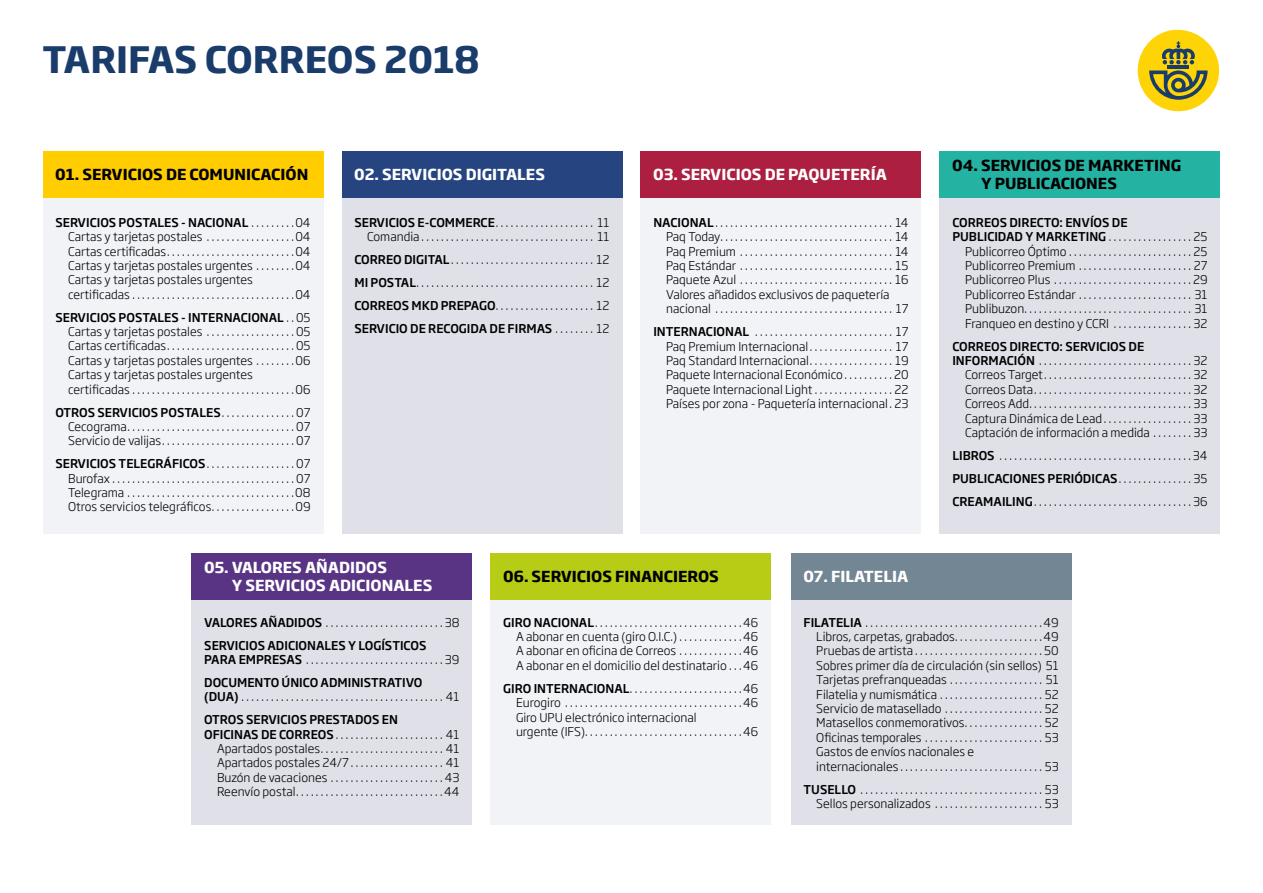
<style>
.page{position:relative;width:1263px;height:893px;background:#fff}
.page>*{position:absolute;margin:0;border:0;box-sizing:border-box;transform-origin:0 0}
.t1{font:700 36px "Soho Gothic Pro";color:#193c6b}
.t2{font:700 15px/18px "Soho Gothic Pro";color:#fff}
.t3{font:700 15px/18px "Soho Gothic Pro";color:#000}
.t4{font:300 12px/14.4px "Soho Gothic Pro";color:#000;text-align:justify}
.t5{font:500 12px/23px "Soho Gothic Pro";color:#000}
.s1{font-weight:500}
.s2{font-weight:300}
</style>
<div class="page">
<div style="left:341px;top:198px;width:281px;height:336px;background:#dfe0e8"></div>
<div style="left:490px;top:600px;width:281px;height:224px;background:#f1f3f7"></div>
<div style="left:939px;top:198px;width:281px;height:336px;background:#dfe0e8"></div>
<div style="left:341px;top:151px;width:281px;height:47px;background:#254480"></div>
<div style="left:490px;top:553px;width:281px;height:47px;background:#b7cc15"></div>
<div style="left:939px;top:151px;width:281px;height:47px;background:#24b2a3"></div>
<div style="left:43px;top:198px;width:280px;height:336px;background:#f1f3f7"></div>
<div style="left:43px;top:151px;width:280px;height:47px;background:#ffcd00"></div>
<div style="left:191px;top:600px;width:281px;height:224px;background:#dfe0e8"></div>
<div style="left:191px;top:553px;width:281px;height:47px;background:#593484"></div>
<div style="left:640px;top:198px;width:281px;height:336px;background:#f1f3f7"></div>
<div style="left:640px;top:151px;width:281px;height:47px;background:#ac1f40"></div>
<div style="left:791px;top:600px;width:280px;height:224px;background:#dfe0e8"></div>
<div style="left:791px;top:553px;width:280px;height:47px;background:#738694"></div>
<div style="left:1137px;top:29px;width:82px;height:82px;background:#ffd407;border-radius:50%"></div>
<svg style="left:1162px;top:41px;width:33px;height:23px"></svg>
<hr style="left:1167px;top:66px;width:22px;height:3px;background:#193c6b">
<svg style="left:1149px;top:71px;width:58px;height:29px"></svg>
<h1 class="t1" style="left:43px;top:31px;width:439px">TARIFAS CORREOS 2018</h1>
<p class="t3" style="left:55px;top:165px;width:255px">01. SERVICIOS DE COMUNICACIÓN</p>
<p class="t2" style="left:354px;top:165px;width:192px">02. SERVICIOS DIGITALES</p>
<p class="t2" style="left:653px;top:165px;width:235px">03. SERVICIOS DE PAQUETERÍA</p>
<p class="t4" style="left:68px;top:214px;width:244px;text-align:left;text-indent:-13px"><span class="s1">SERVICIOS POSTALES - NACIONAL</span> . . . . . . . . 04<br>Cartas y tarjetas postales . . . . . . . . . . . . . . . . . 04<br>Cartas certificadas . . . . . . . . . . . . . . . . . . . . . . . . . 04<br>Cartas y tarjetas postales urgentes . . . . . . . 04<br>Cartas y tarjetas postales urgentes certificadas . . . . . . . . . . . . . . . . . . . . . . . . . . . . . . . . 04</p>
<p class="t4" style="left:68px;top:309px;width:244px;text-align:left;text-indent:-13px"><span class="s1">SERVICIOS POSTALES - INTERNACIONAL</span> . . 05<br>Cartas y tarjetas postales . . . . . . . . . . . . . . . . . 05<br>Cartas certificadas . . . . . . . . . . . . . . . . . . . . . . . . . 05<br>Cartas y tarjetas postales urgentes . . . . . . . 06<br>Cartas y tarjetas postales urgentes certificadas . . . . . . . . . . . . . . . . . . . . . . . . . . . . . . . . 06</p>
<p class="t4" style="left:68px;top:404px;width:244px;text-indent:-13px"><span class="s1">OTROS SERVICIOS POSTALES</span> . . . . . . . . . . . . . . . 07<br>Cecograma . . . . . . . . . . . . . . . . . . . . . . . . . . . . . . . . . . 07<br>Servicio de valijas . . . . . . . . . . . . . . . . . . . . . . . . . . . 07</p>
<p class="t4" style="left:68px;top:456px;width:244px;text-indent:-13px"><span class="s1">SERVICIOS TELEGRÁFICOS</span> . . . . . . . . . . . . . . . . . . 07<br>Burofax.....................................07<br>Telegrama . . . . . . . . . . . . . . . . . . . . . . . . . . . . . . . . . 08<br>Otros servicios telegráficos . . . . . . . . . . . . . . . . 09</p>
<p class="t4" style="left:354px;top:214px;width:257px;text-align:right"><span class="s1">SERVICIOS E-COMMERCE</span> . . . . . . . . . . . . . . . . . . . . 11<br>Comandia . . . . . . . . . . . . . . . . . . . . . . . . . . . . . . . . . . . 11</p>
<p class="t4" style="left:354px;top:247px;width:257px;line-height:23px"><span class="s1">CORREO DIGITAL</span> . . . . . . . . . . . . . . . . . . . . . . . . . . . . . 12<br><span class="s1">MI POSTAL</span> . . . . . . . . . . . . . . . . . . . . . . . . . . . . . . . . . . . . 12<br><span class="s1">CORREOS MKD PREPAGO</span> . . . . . . . . . . . . . . . . . . . . 12<br><span class="s1">SERVICIO DE RECOGIDA DE FIRMAS</span> . . . . . . . . 12</p>
<p class="t4" style="left:666px;top:214px;width:244px;text-align:left;text-indent:-13px"><span class="s1">NACIONAL</span> . . . . . . . . . . . . . . . . . . . . . . . . . . . . . . . . . . . . 14<br>Paq Today . . . . . . . . . . . . . . . . . . . . . . . . . . . . . . . . . . . 14<br>Paq Premium . . . . . . . . . . . . . . . . . . . . . . . . . . . . . . . 14<br>Paq Estándar . . . . . . . . . . . . . . . . . . . . . . . . . . . . . . . 15<br>Paquete Azul . . . . . . . . . . . . . . . . . . . . . . . . . . . . . . . 16<br>Valores añadidos exclusivos de paquetería nacional . . . . . . . . . . . . . . . . . . . . . . . . . . . . . . . . . . . . 17</p>
<p class="t4" style="left:666px;top:324px;width:244px;text-indent:-13px"><span class="s1">INTERNACIONAL</span> . . . . . . . . . . . . . . . . . . . . . . . . . . . . 17<br>Paq Premium Internacional . . . . . . . . . . . . . . . . . 17<br>Paq Standard Internacional . . . . . . . . . . . . . . . . . 19<br>Paquete Internacional Económico . . . . . . . . . 20<br>Paquete Internacional Light . . . . . . . . . . . . . . . . 22<br>Países por zona - Paquetería internacional . 23</p>
<p class="t2" style="left:232px;top:557px;width:202px;text-indent:-28px">05. VALORES AÑADIDOS<br>Y SERVICIOS ADICIONALES</p>
<p class="t3" style="left:503px;top:566px;width:217px">06. SERVICIOS FINANCIEROS</p>
<p class="t2" style="left:803px;top:566px;width:106px">07. FILATELIA</p>
<p class="t3" style="left:981px;top:156px;width:202px;text-indent:-29px">04. SERVICIOS DE MARKETING<br>Y PUBLICACIONES</p>
<p class="t5" style="left:952px;top:210px;width:177px">CORREOS DIRECTO: ENVÍOS DE</p>
<p class="t5" style="left:952px;top:225px;width:257px">PUBLICIDAD Y MARKETING <span class="s2">. . . . . . . . . . . . . . . . . 25</span></p>
<p class="t4" style="left:965px;top:243px;width:244px">Publicorreo Óptimo.........................25</p>
<p class="t4" style="left:965px;top:258px;width:244px">Publicorreo Premium . . . . . . . . . . . . . . . . . . . . . . . 27</p>
<p class="t4" style="left:965px;top:272px;width:244px">Publicorreo Plus . . . . . . . . . . . . . . . . . . . . . . . . . . . 29</p>
<p class="t4" style="left:965px;top:286px;width:244px">Publicorreo Estándar . . . . . . . . . . . . . . . . . . . . . . . 31</p>
<p class="t4" style="left:965px;top:301px;width:244px">Publibuzon . . . . . . . . . . . . . . . . . . . . . . . . . . . . . . . . . . 31</p>
<p class="t4" style="left:965px;top:315px;width:244px">Franqueo en destino y CCRI . . . . . . . . . . . . . . . . 32</p>
<p class="t5" style="left:952px;top:334px;width:193px">CORREOS DIRECTO: SERVICIOS DE</p>
<p class="t4" style="left:952px;top:353px;width:257px"><span class="s1">INFORMACIÓN</span> . . . . . . . . . . . . . . . . . . . . . . . . . . . . . . . 32</p>
<p class="t4" style="left:965px;top:367px;width:244px">Correos Target . . . . . . . . . . . . . . . . . . . . . . . . . . . . . . 32</p>
<p class="t4" style="left:965px;top:381px;width:244px">Correos Data . . . . . . . . . . . . . . . . . . . . . . . . . . . . . . . . 32</p>
<p class="t4" style="left:965px;top:396px;width:244px">Correos Add . . . . . . . . . . . . . . . . . . . . . . . . . . . . . . . . . 33</p>
<p class="t4" style="left:965px;top:410px;width:244px">Captura Dinámica de Lead . . . . . . . . . . . . . . . . . . 33</p>
<p class="t4" style="left:965px;top:425px;width:244px">Captación de información a medida . . . . . . . . 33</p>
<p class="t4" style="left:952px;top:443px;width:257px;line-height:23px"><span class="s1">LIBROS</span> . . . . . . . . . . . . . . . . . . . . . . . . . . . . . . . . . . . . . . 34<br><span class="s1">PUBLICACIONES PERIÓDICAS</span> . . . . . . . . . . . . . . . 35<br><span class="s1">CREAMAILING</span> . . . . . . . . . . . . . . . . . . . . . . . . . . . . . . . 36</p>
<p class="t5" style="left:204px;top:610px;width:257px">VALORES AÑADIDOS <span class="s2">. . . . . . . . . . . . . . . . . . . . . . . 38<br></span>SERVICIOS ADICIONALES Y LOGÍSTICOS</p>
<p class="t5" style="left:204px;top:647px;width:257px">PARA EMPRESAS <span class="s2">. . . . . . . . . . . . . . . . . . . . . . . . . . . 39<br></span>DOCUMENTO ÚNICO ADMINISTRATIVO</p>
<p class="t4" style="left:204px;top:685px;width:257px;line-height:23px"><span class="s1">(DUA)</span> . . . . . . . . . . . . . . . . . . . . . . . . . . . . . . . . . . . . . . . . . 41<br><span class="s1">OTROS SERVICIOS PRESTADOS EN</span></p>
<p class="t4" style="left:217px;top:726px;width:244px;text-indent:-13px"><span class="s1">OFICINAS DE CORREOS</span> . . . . . . . . . . . . . . . . . . . . . . 41<br>Apartados postales . . . . . . . . . . . . . . . . . . . . . . . . . 41<br>Apartados postales 24/7 . . . . . . . . . . . . . . . . . . . 41<br>Buzón de vacaciones . . . . . . . . . . . . . . . . . . . . . . 43<br>Reenvío postal . . . . . . . . . . . . . . . . . . . . . . . . . . . . . 44</p>
<p class="t4" style="left:516px;top:614px;width:244px;text-indent:-13px"><span class="s1">GIRO NACIONAL</span> . . . . . . . . . . . . . . . . . . . . . . . . . . . . . 46<br>A abonar en cuenta (giro O.I.C.) . . . . . . . . . . . . 46<br>A abonar en oficina de Correos . . . . . . . . . . . . 46<br>A abonar en el domicilio del destinatario . . . 46</p>
<p class="t4" style="left:516px;top:680px;width:244px;text-align:left;text-indent:-13px"><span class="s1">GIRO INTERNACIONAL</span> . . . . . . . . . . . . . . . . . . . . . . 46<br>Eurogiro . . . . . . . . . . . . . . . . . . . . . . . . . . . . . . . . . . . 46<br>Giro UPU electrónico internacional<br>urgente (IFS) . . . . . . . . . . . . . . . . . . . . . . . . . . . . . . . 46</p>
<p class="t4" style="left:816px;top:614px;width:244px;text-align:left;text-indent:-13px"><span class="s1">FILATELIA</span> . . . . . . . . . . . . . . . . . . . . . . . . . . . . . . . . . . . 49<br>Libros, carpetas, grabados . . . . . . . . . . . . . . . . . 49<br>Pruebas de artista . . . . . . . . . . . . . . . . . . . . . . . . . 50<br>Sobres primer día de circulación (sin sellos) 51<br>Tarjetas prefranqueadas . . . . . . . . . . . . . . . . . . . 51<br>Filatelia y numismática . . . . . . . . . . . . . . . . . . . . . 52<br>Servicio de matasellado . . . . . . . . . . . . . . . . . . . . 52<br>Matasellos conmemorativos . . . . . . . . . . . . . . . . 52<br>Oficinas temporales . . . . . . . . . . . . . . . . . . . . . . . . 53<br>Gastos de envíos nacionales e internacionales . . . . . . . . . . . . . . . . . . . . . . . . . . . . . 53</p>
<p class="t4" style="left:803px;top:781px;width:257px;text-align:right"><span class="s1">TUSELLO</span> . . . . . . . . . . . . . . . . . . . . . . . . . . . . . . . . . . . . . 53<br>Sellos personalizados . . . . . . . . . . . . . . . . . . . . . . 53</p>
</div>
